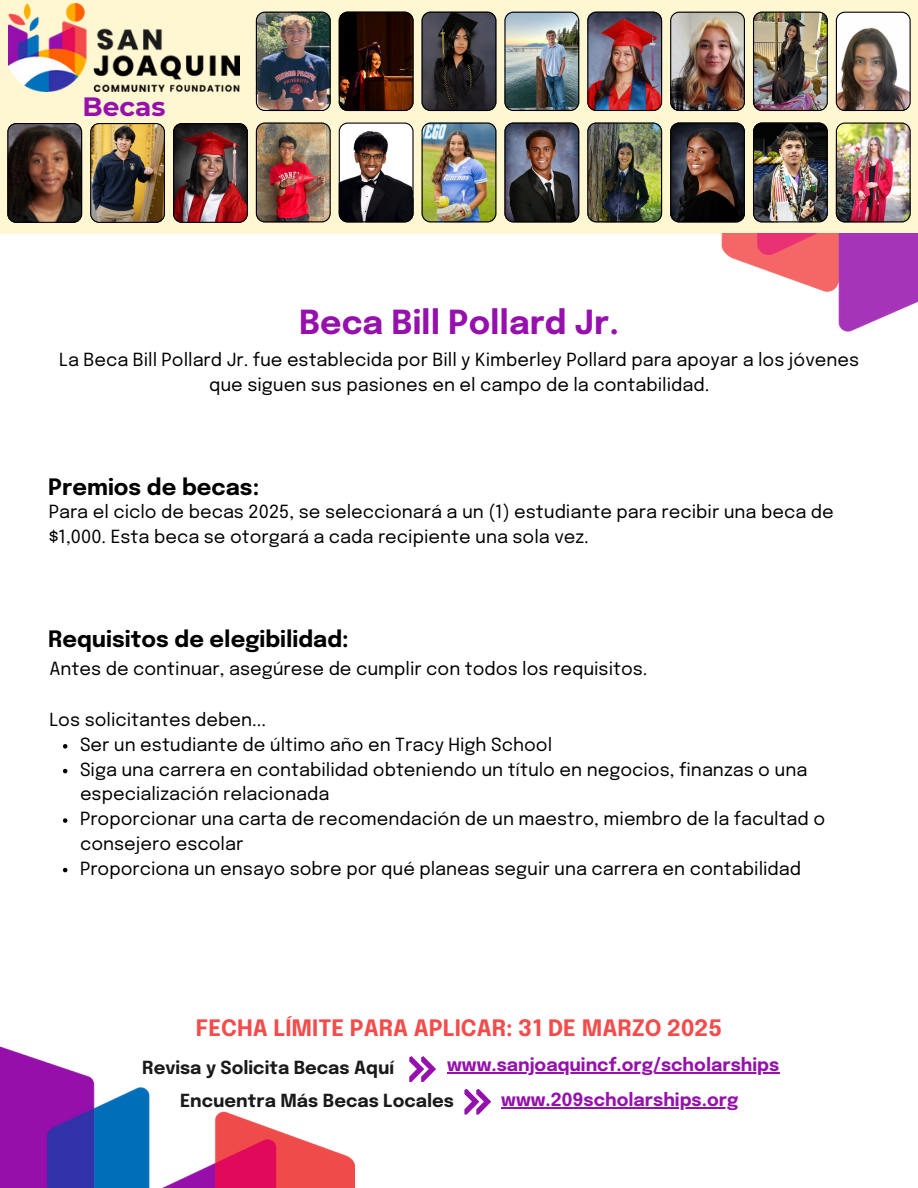
<style>
.page{position:relative;width:918px;height:1188px;background:#fff}
.page>*{position:absolute;margin:0;border:0;box-sizing:border-box;transform-origin:0 0}
.t1{font:700 33px "Epilogue";color:#9610ad}
.t2{font:700 26.4px "Montserrat";color:#9610ad}
.t3{font:700 24px "Montserrat";color:#9610ad}
.t4{font:700 22.5px "Epilogue";color:#000}
.t5{font:700 22.5px "Epilogue";color:#f44c4b}
.t6{font:18px/24.8px "Epilogue";color:#000}
.t7{font:700 18px "Epilogue";color:#9610ad}
.t8{font:700 18px "Epilogue";color:#1a1a1a}
</style>
<div class="page">
<svg style="left:63px;top:744px;width:4px;height:5px"></svg>
<svg style="left:63px;top:769px;width:4px;height:4px"></svg>
<svg style="left:63px;top:818px;width:4px;height:5px"></svg>
<svg style="left:63px;top:868px;width:4px;height:4px"></svg>
<div style="left:0;top:0;width:918px;height:234px;background:#fff7d1"></div>
<img style="left:90px;top:123px;width:75px;height:100px">
<img style="left:173px;top:123px;width:75px;height:100px">
<img style="left:836px;top:123px;width:75px;height:99px">
<img style="left:753px;top:123px;width:75px;height:99px">
<svg style="left:670px;top:123px;width:75px;height:99px;background:#342927"></svg>
<img style="left:587px;top:123px;width:75px;height:99px">
<img style="left:504px;top:123px;width:75px;height:99px">
<img style="left:422px;top:123px;width:74px;height:99px">
<svg style="left:339px;top:123px;width:75px;height:99px;background:#7d7878"></svg>
<img style="left:256px;top:123px;width:75px;height:99px">
<svg style="left:7px;top:123px;width:75px;height:100px;background:#4b352b"></svg>
<img style="left:256px;top:12px;width:75px;height:99px">
<svg style="left:339px;top:12px;width:75px;height:99px;background:#301206"></svg>
<svg style="left:422px;top:12px;width:74px;height:99px;background:#353134"></svg>
<img style="left:504px;top:12px;width:75px;height:99px">
<img style="left:587px;top:12px;width:75px;height:99px">
<img style="left:670px;top:12px;width:75px;height:99px">
<img style="left:753px;top:12px;width:75px;height:99px">
<img style="left:836px;top:12px;width:75px;height:99px">
<img style="left:9px;top:4px;width:230px;height:87px">
<img style="left:0;top:1046px;width:354px;height:142px">
<img style="left:721px;top:233px;width:197px;height:98px">
<hr style="left:501px;top:1107px;width:237px;height:1px;background:#9610ad">
<svg style="left:464px;top:1089px;width:27px;height:26px"></svg>
<svg style="left:409px;top:1056px;width:27px;height:26px"></svg>
<hr style="left:447px;top:1073px;width:322px;height:1px;background:#9610ad">
<p class="t3" style="left:53px;top:82px;width:87px">BECAS</p>
<p class="t2" style="left:83px;top:91px;width:84px">Becas</p>
<p class="t1" style="left:299px;top:308px;width:321px">Beca Bill Pollard Jr.</p>
<h2 class="t6" style="left:59px;top:349px;width:802px;text-align:center">La Beca Bill Pollard Jr. fue establecida por Bill y Kimberley Pollard para apoyar a los jóvenes que siguen sus pasiones en el campo de la contabilidad.</h2>
<p class="t4" style="left:48px;top:477px;width:213px">Premios de becas:</p>
<p class="t6" style="left:49px;top:501px;width:787px">Para el ciclo de becas 2025, se seleccionará a un (1) estudiante para recibir una beca de $1,000. Esta beca se otorgará a cada recipiente una sola vez.</p>
<p class="t4" style="left:48px;top:629px;width:302px">Requisitos de elegibilidad:</p>
<p class="t6" style="left:49px;top:658px;width:600px">Antes de continuar, asegúrese de cumplir con todos los requisitos.</p>
<h3 class="t6" style="left:49px;top:709px;width:218px">Los solicitantes deben...</h3>
<p class="t6" style="left:80px;top:733px;width:474px">Ser un estudiante de último año en Tracy High School</p>
<p class="t6" style="left:80px;top:758px;width:729px">Siga una carrera en contabilidad obteniendo un título en negocios, finanzas o una especialización relacionada</p>
<p class="t6" style="left:80px;top:808px;width:747px">Proporcionar una carta de recomendación de un maestro, miembro de la facultad o consejero escolar</p>
<p class="t6" style="left:80px;top:857px;width:723px">Proporciona un ensayo sobre por qué planeas seguir una carrera en contabilidad</p>
<p class="t5" style="left:196px;top:1018px;width:528px">FECHA LÍMITE PARA APLICAR: 31 DE MARZO 2025</p>
<p class="t8" style="left:142px;top:1059px;width:253px">Revisa y Solicita Becas Aquí</p>
<h4 class="t7" style="left:447px;top:1057px;width:334px">www.sanjoaquincf.org/scholarships</h4>
<p class="t8" style="left:180px;top:1093px;width:275px">Encuentra Más Becas Locales</p>
<p class="t7" style="left:501px;top:1092px;width:239px">www.209scholarships.org</p>
</div>
